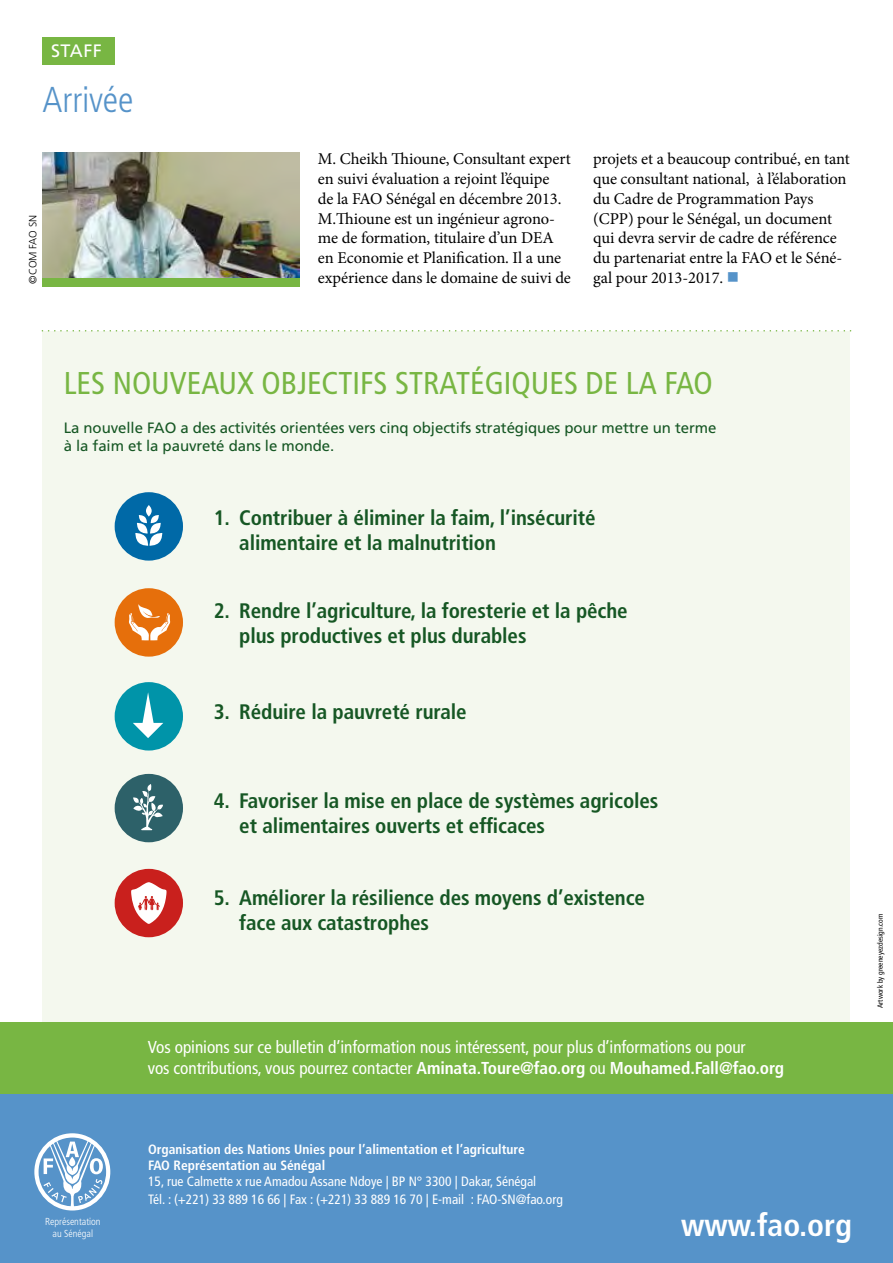
<style>
.page{position:relative;width:893px;height:1263px;background:#fff}
.page>*{position:absolute;margin:0;border:0;box-sizing:border-box;transform-origin:0 0}
.t1{font:300 condensed 36px "Frutiger LT Std";letter-spacing:-.005em;color:#5693c9}
.t2{font:condensed 31.5px "Frutiger LT Std";color:#78b643}
.t3{font:700 condensed 31.5px "Frutiger LT Std";color:#fff}
.t4{font:700 condensed 21px/25.2px "Frutiger LT Std";letter-spacing:-.005em;color:#165724}
.t5{font:18px "Frutiger LT Std";color:#fff}
.t6{font:condensed 17.25px/20.7px "Frutiger LT Std";letter-spacing:-.005em;color:#fff}
.t7{font:16.5px/19.8px "Minion Pro";letter-spacing:-.005em;color:#000}
.t8{font:15px/18px "Frutiger LT Std";letter-spacing:-.005em;color:#165724}
.t9{font:condensed 13.5px/18px "Frutiger LT Std";color:#fff}
.t10{font:700 condensed 13.5px/16.2px "Frutiger LT Std";color:#fff}
.t11{font:300 10.5px "Frutiger LT Std";letter-spacing:-.005em;color:#000}
.t12{font:300 condensed 10.2px/12.1px "Frutiger LT Std";color:#fff;text-align:center}
.t13{font:condensed 7.5px "Frutiger LT Std";color:#000}
.s1{color:#5693c9}
.s2{font-weight:700}
</style>
<div class="page">
<div style="left:0;top:1093px;width:893px;height:170px;background:#5693c9"></div>
<svg style="left:34px;top:1133px;width:76px;height:77px"></svg>
<div style="left:43px;top:331px;width:807px;height:762px;background:#f4f8ee"></div>
<div style="left:0;top:1023px;width:893px;height:71px;background:#78b643"></div>
<div style="left:43px;top:37px;width:72px;height:27px;background:#78b643"></div>
<div style="left:115px;top:492px;width:68px;height:69px;background:#0069a7;border-radius:50%"></div>
<svg style="left:135px;top:515px;width:28px;height:31px"></svg>
<svg style="left:146px;top:505px;width:6px;height:11px"></svg>
<div style="left:115px;top:869px;width:68px;height:68px;background:#c9201d;border-radius:50%"></div>
<svg style="left:131px;top:882px;width:36px;height:42px"></svg>
<div style="left:115px;top:774px;width:68px;height:68px;background:#2d6169;border-radius:50%"></div>
<svg style="left:133px;top:784px;width:30px;height:46px"></svg>
<div style="left:115px;top:682px;width:68px;height:68px;background:#0094a9;border-radius:50%"></div>
<svg style="left:133px;top:692px;width:30px;height:46px"></svg>
<div style="left:115px;top:588px;width:68px;height:69px;background:#e66f0b;border-radius:50%"></div>
<svg style="left:129px;top:604px;width:41px;height:36px"></svg>
<img style="left:43px;top:152px;width:257px;height:126px">
<div style="left:43px;top:278px;width:257px;height:9px;background:#78b643"></div>
<svg style="left:42px;top:330px;width:809px;height:1px"></svg>
<p class="t5" style="left:51px;top:40px;width:42px">Staff</p>
<h1 class="t1" style="left:43px;top:79px;width:92px">Arrivée</h1>
<p class="t11" style="left:27px;top:284px;width:70px;rotate:-90deg">©COM FAO SN</p>
<p class="t7" style="left:318px;top:149px;width:255px">M. Cheikh Thioune, Consultant expert en suivi évaluation a rejoint l’équipe<br>de la FAO Sénégal en décembre 2013.<br>M.Thioune est un ingénieur agrono&shy;me de formation, titulaire d’un DEA en Economie et Planification. Il a une expérience dans le domaine de suivi de</p>
<p class="t7" style="left:593px;top:149px;width:258px">projets et a beaucoup contribué, en tant que consultant national, à l’élaboration du Cadre de Programmation Pays (CPP) pour le Sénégal, un document qui devra servir de cadre de référence du partenariat entre la FAO et le Séné&shy;gal pour 2013-2017. <span class="s1">■</span></p>
<h2 class="t2" style="left:64px;top:365px;width:87px">Les Nouveau</h2>
<h2 class="t2" style="left:237px;top:365px;width:58px">x Objectifs</h2>
<h2 class="t2" style="left:395px;top:365px;width:30px">Strat</h2>
<h2 class="t2" style="left:470px;top:365px;width:77px">égiques</h2>
<h2 class="t2" style="left:586px;top:365px;width:129px">de la FAO</h2>
<p class="t8" style="left:64px;top:418px;width:654px">La nouvelle FAO a des activités orientées vers cinq objectifs stratégiques pour mettre un terme à la faim et la pauvreté dans le monde.</p>
<p class="t4" style="left:239px;top:505px;width:358px;text-indent:-25px">1. Contribuer à éliminer la faim, l’insécurité alimentaire et la malnutrition</p>
<p class="t4" style="left:239px;top:598px;width:390px;text-indent:-25px">2. Rendre l’agriculture, la foresterie et la pêche plus productives et plus durables</p>
<p class="t4" style="left:214px;top:699px;width:254px">3. Réduire la pauvreté rurale</p>
<p class="t12" style="left:45px;top:1215px;width:57px">Représentation au Sénégal</p>
<p class="t4" style="left:239px;top:788px;width:421px;text-indent:-25px">4. Favoriser la mise en place de systèmes agricoles et alimentaires ouverts et efficaces</p>
<p class="t4" style="left:239px;top:885px;width:407px;text-indent:-25px">5. Améliorer la résilience des moyens d’existence face aux catastrophes</p>
<p class="t6" style="left:148px;top:1037px;width:638px">Vos opinions sur ce bulletin d’information nous intéressent, pour plus d’informations ou pour<br>vos contributions, vous pourrez contacter <span class="s2">Aminata.Toure@fao.org</span> ou <span class="s2">Mouhamed.Fall@fao.org</span></p>
<p class="t10" style="left:148px;top:1141px;width:378px">Organisation des Nations Unies pour l’alimentation et l’agriculture<br>FAO Représentation au Sénégal</p>
<p class="t9" style="left:148px;top:1172px;width:416px">15, rue Calmette x rue Amadou Assane Ndoye | BP N° 3300 | Dakar, Sénégal<br>Tél. : (+221) 33 889 16 66 | Fax : (+221) 33 889 16 70 | E-mail : FAO-SN@fao.org</p>
<h2 class="t3" style="left:681px;top:1206px;width:172px">www.fao.org</h2>
<p class="t13" style="left:876px;top:1008px;width:96px;rotate:-90deg">Artwork by greeneyezdesign.com</p>
</div>
